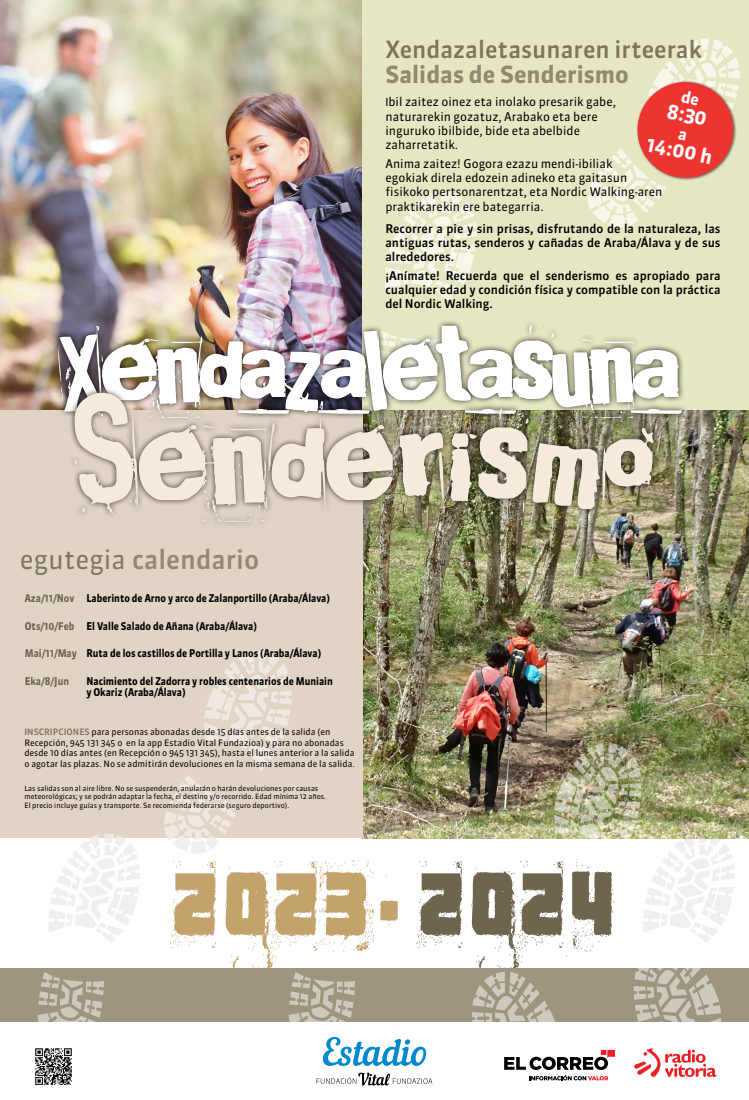
<style>
.page{position:relative;width:749px;height:1100px;background:#fff}
.page>*{position:absolute;margin:0;border:0;box-sizing:border-box;transform-origin:0 0}
.t1{font:168.04px "Broken 15";color:#f4ebdc}
.t2{font:137.72px "Broken 15";letter-spacing:-.04em;color:#fff}
.t3{font:500 26.24px "Sanuk";color:#938971}
.t4{font:500 23.64px "Sanuk";color:#7f755a}
.t5{font:700 23.64px "Sanuk";color:#938971}
.t6{font:700 19.76px "Sanuk";color:#fff}
.t7{font:12px/14.4px "Sanuk";color:#000}
.t8{font:500 12px/14.4px "Sanuk";color:#000;text-align:justify}
.t9{font:700 10.68px/11.6px "Sanuk";color:#000;scale:.9 1}
.t10{font:700 10.68px "Sanuk";color:#6d654d;scale:.9 1}
.t11{font:8.8px/10.6px "Sanuk";color:#000}
.t12{font:7.2px/8.6px "Sanuk";color:#000}
.s1{font-family:"DIN Next LT Pro"}
.s2{font-weight:400;color:#7f755a}
.s3{color:#6d654d}
.s4{font-weight:500;color:#7f755a}
</style>
<div class="page">
<img style="left:363px;top:409px;width:385px;height:429px">
<div style="left:0;top:409px;width:363px;height:429px;background:#e1d4c5"></div>
<img style="left:0;top:0;width:363px;height:409px">
<div style="left:363px;top:0;width:385px;height:409px;background:#e7e6c2"></div>
<svg style="left:385px;top:191px;width:91px;height:110px"></svg>
<div style="left:52px;top:319px;width:635px;height:105px;background:#000;opacity:.85"></div>
<div style="left:68px;top:387px;width:591px;height:144px;background:#000;opacity:.75"></div>
<svg style="left:164px;top:650px;width:127px;height:204px"></svg>
<svg style="left:416px;top:860px;width:178px;height:108px"></svg>
<svg style="left:170px;top:860px;width:204px;height:108px"></svg>
<svg style="left:368px;top:861px;width:29px;height:64px"></svg>
<img style="left:513px;top:743px;width:221px;height:200px">
<div style="left:0;top:968px;width:748px;height:54px;background:#9e957e"></div>
<img style="left:35px;top:1048px;width:37px;height:37px">
<svg style="left:634px;top:1048px;width:82px;height:29px"></svg>
<svg style="left:288px;top:972px;width:67px;height:49px"></svg>
<svg style="left:633px;top:968px;width:88px;height:54px"></svg>
<svg style="left:38px;top:833px;width:102px;height:240px"></svg>
<svg style="left:471px;top:972px;width:84px;height:49px"></svg>
<svg style="left:323px;top:1037px;width:103px;height:29px"></svg>
<svg style="left:316px;top:1072px;width:116px;height:13px"></svg>
<svg style="left:504px;top:1050px;width:110px;height:30px"></svg>
<svg style="left:587px;top:38px;width:152px;height:190px"></svg>
<h3 class="t4" style="left:385px;top:35px;width:318px">Xendazaletasunaren irteerak</h3>
<h3 class="t5" style="left:385px;top:60px;width:245px">Salidas de Senderismo</h3>
<h3 class="t7" style="left:385px;top:95px;width:232px"><span class="s1">I</span>bil zaitez oinez eta inolako presarik gabe, naturarekin gozatuz, Arabako eta bere inguruko ibilbide, bide eta abelbide zaharretatik.</h3>
<h3 class="t7" style="left:385px;top:156px;width:278px">Anima zaitez! Gogora ezazu mendi-ibiliak<br>egokiak direla edozein adineko eta gaitasun fisikoko pertsonarentzat, eta Nordic Walking-aren praktikarekin ere bategarria.</h3>
<h3 class="t8" style="left:385px;top:221px;width:336px">Recorrer a pie y sin prisas, disfrutando de la naturaleza, las antiguas rutas, senderos y cañadas de Araba/Álava y de sus alrededores.</h3>
<h3 class="t8" style="left:385px;top:268px;width:336px">¡Anímate! Recuerda que el senderismo es apropiado para cualquier edad y condición física y compatible con la práctica del Nordic Walking.</h3>
<h3 class="t6" style="left:669px;top:99px;width:42px;rotate:12deg">8:30</h3>
<h3 class="t6" style="left:649px;top:131px;width:68px;rotate:12deg">14:00 h</h3>
<h2 class="t2" style="left:57px;top:292px;width:625px">Xendazaletasuna</h2>
<h1 class="t1" style="left:73px;top:369px;width:584px">Senderismo</h1>
<h3 class="t3" style="left:20px;top:543px;width:241px"><span class="s2">egutegia</span> calendario</h3>
<p class="t9" style="left:25px;top:592px;width:340px"><span class="s3">Aza/11/Nov</span> Laberinto de Arno y arco de Zalanportillo (Araba/Álava)</p>
<p class="t9" style="left:25px;top:620px;width:259px"><span class="s3">Ots/10/Feb</span> El Valle Salado de Añana (Araba/Álava)</p>
<p class="t9" style="left:25px;top:647px;width:331px"><span class="s3">Mai/11/May</span> Ruta de los castillos de Portilla y Lanos (Araba/Álava)</p>
<p class="t10" style="left:25px;top:674px;width:51px">Eka/8/Jun</p>
<p class="t9" style="left:86px;top:675px;width:275px">Nacimiento del Zadorra y robles centenarios de Muniain y Okariz (Araba/Álava)</p>
<p class="t11" style="left:24px;top:727px;width:332px"><span class="s4">INSCRIPCIONES</span> para personas abonadas desde 15 días antes de la salida (en Recepción, 945 131 345 o en la app Estadio Vital Fundazioa) y para no abonadas desde 10 días antes (en Recepción o 945 131 345), hasta el lunes anterior a la salida o agotar las plazas. No se admitirán devoluciones en la misma semana de la salida.</p>
<p class="t12" style="left:24px;top:783px;width:303px">Las salidas son al aire libre. No se suspenderán, anularán o harán devoluciones por causas meteorológicas; y se podrán adaptar la fecha, el destino y/o recorrido. Edad mínima 12 años.<br>El precio incluye guías y transporte. Se recomienda federarse (seguro deportivo).</p>
</div>
